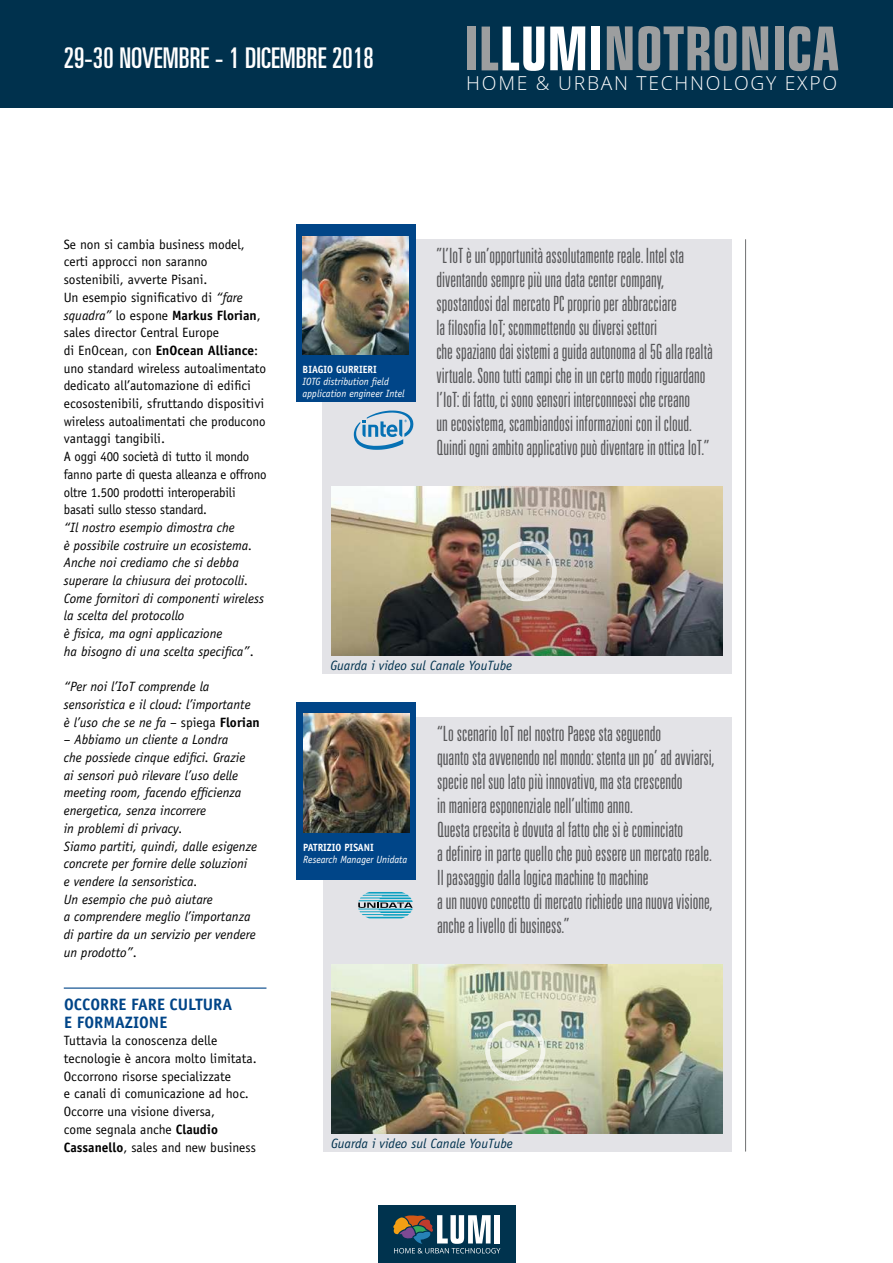
<style>
.page{position:relative;width:893px;height:1263px;background:#fff}
.page>*{position:absolute;margin:0;border:0;box-sizing:border-box;transform-origin:0 0}
.t1{font:ultra-condensed 28.5px "Univers LT Std";letter-spacing:.005em;color:#fff}
.t2{font:300 ultra-condensed 21px/24px "Univers LT Std";color:#58585a}
.t3{font:300 19.35px "Open Sans";letter-spacing:.09em;color:#fff}
.t4{font:700 16.5px/17.7px "Officina Sans Std";color:#004588}
.t5{font:13.5px/17.7px "Officina Sans Std";color:#000}
.t6{font:italic 13.5px/17.7px "Officina Sans Std";color:#000}
.t7{font:italic 13.5px "Officina Sans Std";color:#00314d}
.t8{font:italic 10.5px/12px "Officina Sans Std";color:#fff;scale:.95 1}
.t9{font:700 10.5px "Officina Sans Std";color:#fff;scale:.95 1}
.s1{font-style:italic}
.s2{font-weight:700}
.s3{font-style:normal}
.s4{font-weight:700;font-style:normal}
</style>
<div class="page">
<div style="left:0;top:0;width:893px;height:107px;background:#00314d"></div>
<svg style="left:550px;top:26px;width:35px;height:44px"></svg>
<svg style="left:742px;top:26px;width:26px;height:44px"></svg>
<svg style="left:715px;top:26px;width:21px;height:45px"></svg>
<svg style="left:789px;top:26px;width:49px;height:45px"></svg>
<svg style="left:607px;top:26px;width:102px;height:45px"></svg>
<svg style="left:482px;top:27px;width:62px;height:44px"></svg>
<div style="left:467px;top:27px;width:8px;height:43px;background:#9c9e9f"></div>
<div style="left:592px;top:27px;width:8px;height:43px;background:#fff"></div>
<div style="left:775px;top:26px;width:8px;height:44px;background:#9c9e9f"></div>
<div style="left:378px;top:1205px;width:137px;height:58px;background:#00334e"></div>
<svg style="left:393px;top:1215px;width:107px;height:38px"></svg>
<hr style="left:745px;top:239px;width:1px;height:912px;background:#707172">
<hr style="left:64px;top:987px;width:202px;height:2px;background:#004588">
<div style="left:323px;top:717px;width:408px;height:434px;background:#e3e3e7"></div>
<div style="left:297px;top:703px;width:119px;height:177px;background:#004588"></div>
<img style="left:303px;top:714px;width:107px;height:119px">
<svg style="left:358px;top:892px;width:55px;height:26px"></svg>
<div style="left:322px;top:239px;width:409px;height:435px;background:#e3e3e7"></div>
<div style="left:296px;top:225px;width:119px;height:177px;background:#004588"></div>
<img style="left:303px;top:236px;width:106px;height:119px">
<img style="left:331px;top:964px;width:391px;height:170px">
<img style="left:331px;top:486px;width:391px;height:170px">
<svg style="left:354px;top:410px;width:59px;height:40px"></svg>
<div style="left:485px;top:1020px;width:60px;height:61px;border:5px solid #fff;border-radius:50%"></div>
<svg style="left:502px;top:1037px;width:26px;height:27px"></svg>
<div style="left:496px;top:541px;width:61px;height:60px;border:5px solid #fff;border-radius:50%"></div>
<svg style="left:513px;top:558px;width:27px;height:26px"></svg>
<h1 class="t1" style="left:64px;top:41px;width:311px">29-30 NOVEMBRE - 1 DICEMBRE 2018</h1>
<p class="t3" style="left:466px;top:69px;width:372px">HOME &amp; URBAN TECHNOLOGY EXPO</p>
<p class="t5" style="left:64px;top:235px;width:204px">Se non si cambia business model, certi approcci non saranno sostenibili, avverte Pisani.<br>Un esempio significativo di <span class="s1">“fare squadra”</span> lo espone <span class="s2">Markus Florian</span>, sales director Central Europe<br>di EnOcean, con <span class="s2">EnOcean Alliance</span>: uno standard wireless autoalimentato dedicato all’automazione di edifici ecosostenibili, sfruttando dispositivi wireless autoalimentati che producono vantaggi tangibili.<br>A oggi 400 società di tutto il mondo fanno parte di questa alleanza e offrono oltre 1.500 prodotti interoperabili basati sullo stesso standard.</p>
<p class="t6" style="left:64px;top:519px;width:202px">“Il nostro esempio dimostra che<br>è possibile costruire un ecosistema.<br>Anche noi crediamo che si debba superare la chiusura dei protocolli.<br>Come fornitori di componenti wireless la scelta del protocollo<br>è fisica, ma ogni applicazione<br>ha bisogno di una scelta specifica”<span class="s3">.</span></p>
<p class="t6" style="left:64px;top:678px;width:197px">“Per noi l’IoT comprende la sensoristica e il cloud: l’importante è l’uso che se ne fa <span class="s3">– spiega</span> <span class="s4">Florian</span></p>
<p class="t6" style="left:64px;top:731px;width:195px"><span class="s3">–</span> Abbiamo un cliente a Londra<br>che possiede cinque edifici. Grazie ai sensori può rilevare l’uso delle meeting room, facendo efficienza energetica, senza incorrere<br>in problemi di privacy.<br>Siamo partiti, quindi, dalle esigenze concrete per fornire delle soluzioni<br>e vendere la sensoristica.<br>Un esempio che può aiutare<br>a comprendere meglio l’importanza di partire da un servizio per vendere un prodotto”<span class="s3">.</span></p>
<p class="t4" style="left:64px;top:995px;width:170px">OCCORRE FARE CULTURA<br>E FORMAZIONE</p>
<p class="t5" style="left:64px;top:1032px;width:195px">Tuttavia la conoscenza delle tecnologie è ancora molto limitata.<br>Occorrono risorse specializzate<br>e canali di comunicazione ad hoc.<br>Occorre una visione diversa,<br>come segnala anche <span class="s2">Claudio<br>Cassanello</span>, sales and new business</p>
<p class="t9" style="left:303px;top:362px;width:80px">BIAGIO GURRIERI</p>
<p class="t8" style="left:303px;top:375px;width:109px">IOTG distribution field application engineer Intel</p>
<p class="t2" style="left:437px;top:243px;width:278px">”L’IoT è un’opportunità assolutamente reale. Intel sta diventando sempre più una data center company, spostandosi dal mercato PC proprio per abbracciare<br>la filosofia IoT; scommettendo su diversi settori<br>che spaziano dai sistemi a guida autonoma al 5G alla realtà virtuale. Sono tutti campi che in un certo modo riguardano l’IoT: di fatto, ci sono sensori interconnessi che creano<br>un ecosistema, scambiandosi informazioni con il cloud.<br>Quindi ogni ambito applicativo può diventare in ottica IoT.”</p>
<p class="t7" style="left:330px;top:657px;width:183px">Guarda i video sul Canale YouTube</p>
<p class="t9" style="left:303px;top:840px;width:76px">PATRIZIO PISANI</p>
<p class="t8" style="left:303px;top:853px;width:111px">Research Manager Unidata</p>
<p class="t2" style="left:437px;top:721px;width:279px">“Lo scenario IoT nel nostro Paese sta seguendo<br>quanto sta avvenendo nel mondo: stenta un po’ ad avviarsi, specie nel suo lato più innovativo, ma sta crescendo<br>in maniera esponenziale nell’ultimo anno.<br>Questa crescita è dovuta al fatto che si è cominciato<br>a definire in parte quello che può essere un mercato reale.<br>Il passaggio dalla logica machine to machine<br>a un nuovo concetto di mercato richiede una nuova visione, anche a livello di business.”</p>
<p class="t7" style="left:331px;top:1135px;width:183px">Guarda i video sul Canale YouTube</p>
</div>
